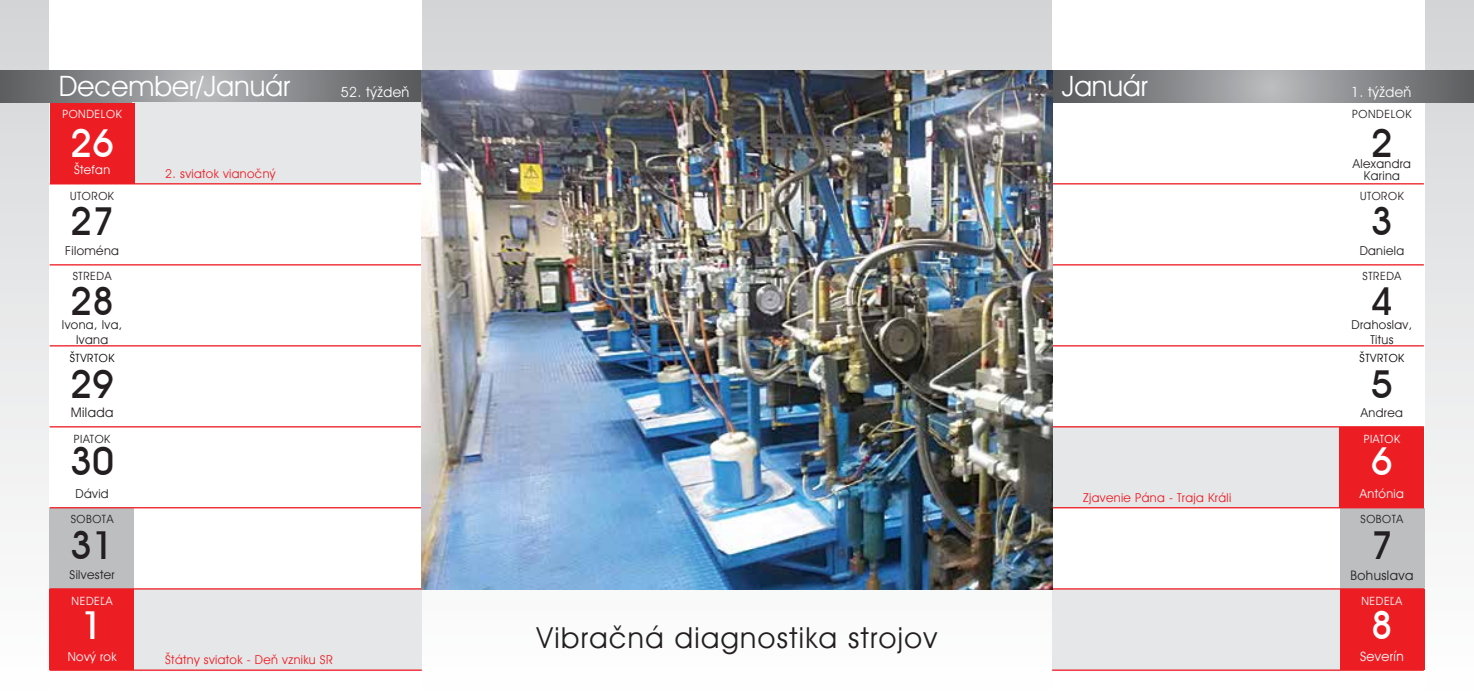
<style>
.page{position:relative;width:1474px;height:695px;background:#fff}
.page>*{position:absolute;margin:0;border:0;box-sizing:border-box;transform-origin:0 0}
.t1{font:500 38.5px "Avant Garde IT Cby BT";color:#231f20}
.t2{font:500 38.5px "Avant Garde IT Cby BT";color:#fff}
.t3{font:28.88px "ITC Avant Garde Gothic AT Book";letter-spacing:.05em;color:#231f20}
.t4{font:28px "ITC Avant Garde Gothic AT Book";color:#fff}
.t5{font:14px "ITC Avant Garde Gothic AT Book";letter-spacing:.03em;color:#fff}
.t6{font:13.12px "ITC Avant Garde Gothic AT Book";letter-spacing:.03em;color:#231f20}
.t7{font:13.12px "ITC Avant Garde Gothic AT Book";letter-spacing:.03em;color:#fff}
.t8{font:12.25px/14.7px "ITC Avant Garde Gothic AT Book";letter-spacing:.03em;color:#231f20;text-align:center}
.t9{font:12.25px "ITC Avant Garde Gothic AT Book";letter-spacing:.03em;color:#ed1d24}
.t10{font:12.25px "ITC Avant Garde Gothic AT Book";letter-spacing:.03em;color:#fff}
.t11{font:11.38px "ITC Avant Garde Gothic AT Book";letter-spacing:.05em;color:#231f20}
.t12{font:11.38px "ITC Avant Garde Gothic AT Book";letter-spacing:.05em;color:#fff}
.t13{font:11.38px "ITC Avant Garde Gothic AT Book";letter-spacing:.05em;color:#000}
</style>
<div class="page">
<div style="left:0;top:0;width:1473px;height:694px;background:linear-gradient(to bottom,#d5d6d8,#fff)"></div>
<div style="left:50px;top:0;width:372px;height:694px;background:#fff"></div>
<div style="left:1052px;top:0;width:372px;height:694px;background:#fff"></div>
<svg style="left:0;top:70px;width:422px;height:33px;background:#88898c"></svg>
<svg style="left:1052px;top:70px;width:421px;height:33px;background:#86888a"></svg>
<div style="left:132px;top:103px;width:290px;height:81px;background:#e6e7e8"></div>
<div style="left:1052px;top:427px;width:371px;height:81px;background:#e6e7e8"></div>
<div style="left:57px;top:589px;width:365px;height:81px;background:#e6e7e8"></div>
<div style="left:1052px;top:589px;width:371px;height:81px;background:#e6e7e8"></div>
<div style="left:50px;top:103px;width:84px;height:81px;background:#ed1d24"></div>
<div style="left:1339px;top:427px;width:85px;height:80px;background:#ed1d24"></div>
<div style="left:50px;top:588px;width:84px;height:82px;background:#ed1d24"></div>
<div style="left:1339px;top:588px;width:85px;height:82px;background:#ed1d24"></div>
<div style="left:50px;top:507px;width:84px;height:81px;background:#bcbec0"></div>
<div style="left:1339px;top:507px;width:85px;height:81px;background:#bcbec0"></div>
<hr style="left:50px;top:183px;width:372px;height:1px;background:#ed1d24">
<hr style="left:1051px;top:183px;width:372px;height:1px;background:#ed1d24">
<hr style="left:50px;top:264px;width:372px;height:1px;background:#ed1d24">
<hr style="left:1051px;top:264px;width:372px;height:1px;background:#ed1d24">
<hr style="left:50px;top:345px;width:372px;height:1px;background:#ed1d24">
<hr style="left:1051px;top:345px;width:372px;height:1px;background:#ed1d24">
<hr style="left:50px;top:426px;width:372px;height:1px;background:#ed1d24">
<hr style="left:1051px;top:426px;width:372px;height:1px;background:#ed1d24">
<hr style="left:50px;top:588px;width:372px;height:1px;background:#ed1d24">
<hr style="left:1051px;top:588px;width:372px;height:1px;background:#ed1d24">
<hr style="left:50px;top:669px;width:372px;height:1px;background:#ed1d24">
<hr style="left:1052px;top:669px;width:371px;height:1px;background:#ed1d24">
<hr style="left:50px;top:507px;width:372px;height:1px;background:#ed1d24">
<hr style="left:1051px;top:507px;width:372px;height:1px;background:#ed1d24">
<img style="left:422px;top:70px;width:630px;height:519px">
<h3 class="t4" style="left:59px;top:69px;width:233px">December/Január</h3>
<p class="t5" style="left:341px;top:83px;width:70px">52. týždeň</p>
<h3 class="t4" style="left:1061px;top:69px;width:88px">Január</h3>
<p class="t5" style="left:1351px;top:83px;width:62px">1. týždeň</p>
<p class="t12" style="left:62px;top:107px;width:61px">PONDELOK</p>
<p class="t11" style="left:1352px;top:107px;width:61px">PONDELOK</p>
<h1 class="t2" style="left:70px;top:120px;width:46px">26</h1>
<p class="t10" style="left:74px;top:162px;width:38px">Štefan</p>
<p class="t9" style="left:165px;top:166px;width:112px">2. sviatok vianočný</p>
<h1 class="t1" style="left:1370px;top:120px;width:24px">2</h1>
<p class="t8" style="left:1352px;top:156px;width:60px">Alexandra</p>
<p class="t8" style="left:1363px;top:169px;width:37px">Karina</p>
<p class="t11" style="left:70px;top:189px;width:45px">UTOROK</p>
<h1 class="t1" style="left:70px;top:198px;width:46px">27</h1>
<p class="t11" style="left:1359px;top:189px;width:45px">UTOROK</p>
<h1 class="t1" style="left:1370px;top:198px;width:24px">3</h1>
<p class="t8" style="left:65px;top:243px;width:55px">Filoména</p>
<p class="t8" style="left:1359px;top:243px;width:46px">Daniela</p>
<p class="t11" style="left:73px;top:269px;width:40px">STREDA</p>
<p class="t11" style="left:1362px;top:269px;width:40px">STREDA</p>
<h1 class="t1" style="left:70px;top:278px;width:46px">28</h1>
<h1 class="t1" style="left:1370px;top:278px;width:24px">4</h1>
<p class="t8" style="left:62px;top:317px;width:62px">Ivona, Iva,<br>Ivana</p>
<p class="t8" style="left:1351px;top:317px;width:62px">Drahoslav,<br>Titus</p>
<p class="t13" style="left:70px;top:351px;width:46px">ŠTVRTOK</p>
<p class="t13" style="left:1359px;top:351px;width:46px">ŠTVRTOK</p>
<h1 class="t1" style="left:70px;top:360px;width:46px">29</h1>
<h1 class="t1" style="left:1370px;top:360px;width:24px">5</h1>
<p class="t6" style="left:71px;top:405px;width:44px">Milada</p>
<p class="t8" style="left:1360px;top:405px;width:43px">Andrea</p>
<p class="t11" style="left:74px;top:432px;width:38px">PIATOK</p>
<p class="t12" style="left:1363px;top:432px;width:38px">PIATOK</p>
<h1 class="t1" style="left:70px;top:437px;width:46px">30</h1>
<h1 class="t2" style="left:1370px;top:437px;width:24px">6</h1>
<p class="t8" style="left:76px;top:486px;width:35px">Dávid</p>
<p class="t9" style="left:1083px;top:490px;width:150px">Zjavenie Pána - Traja Králi</p>
<p class="t10" style="left:1359px;top:486px;width:45px">Antónia</p>
<p class="t11" style="left:71px;top:512px;width:44px">SOBOTA</p>
<p class="t11" style="left:1360px;top:512px;width:44px">SOBOTA</p>
<h1 class="t1" style="left:70px;top:521px;width:46px">31</h1>
<h1 class="t1" style="left:1370px;top:521px;width:24px">7</h1>
<p class="t8" style="left:70px;top:567px;width:46px">Silvester</p>
<p class="t6" style="left:1350px;top:567px;width:64px">Bohuslava</p>
<p class="t12" style="left:72px;top:593px;width:42px">NEDEĽA</p>
<p class="t12" style="left:1361px;top:593px;width:42px">NEDEĽA</p>
<h1 class="t2" style="left:81px;top:602px;width:24px">1</h1>
<p class="t10" style="left:68px;top:649px;width:50px">Nový rok</p>
<p class="t9" style="left:165px;top:652px;width:169px">Štátny sviatok - Deň vzniku SR</p>
<h2 class="t3" style="left:537px;top:619px;width:402px">Vibračná diagnostika strojov</h2>
<h1 class="t2" style="left:1370px;top:602px;width:24px">8</h1>
<p class="t7" style="left:1359px;top:648px;width:45px">Severín</p>
</div>
